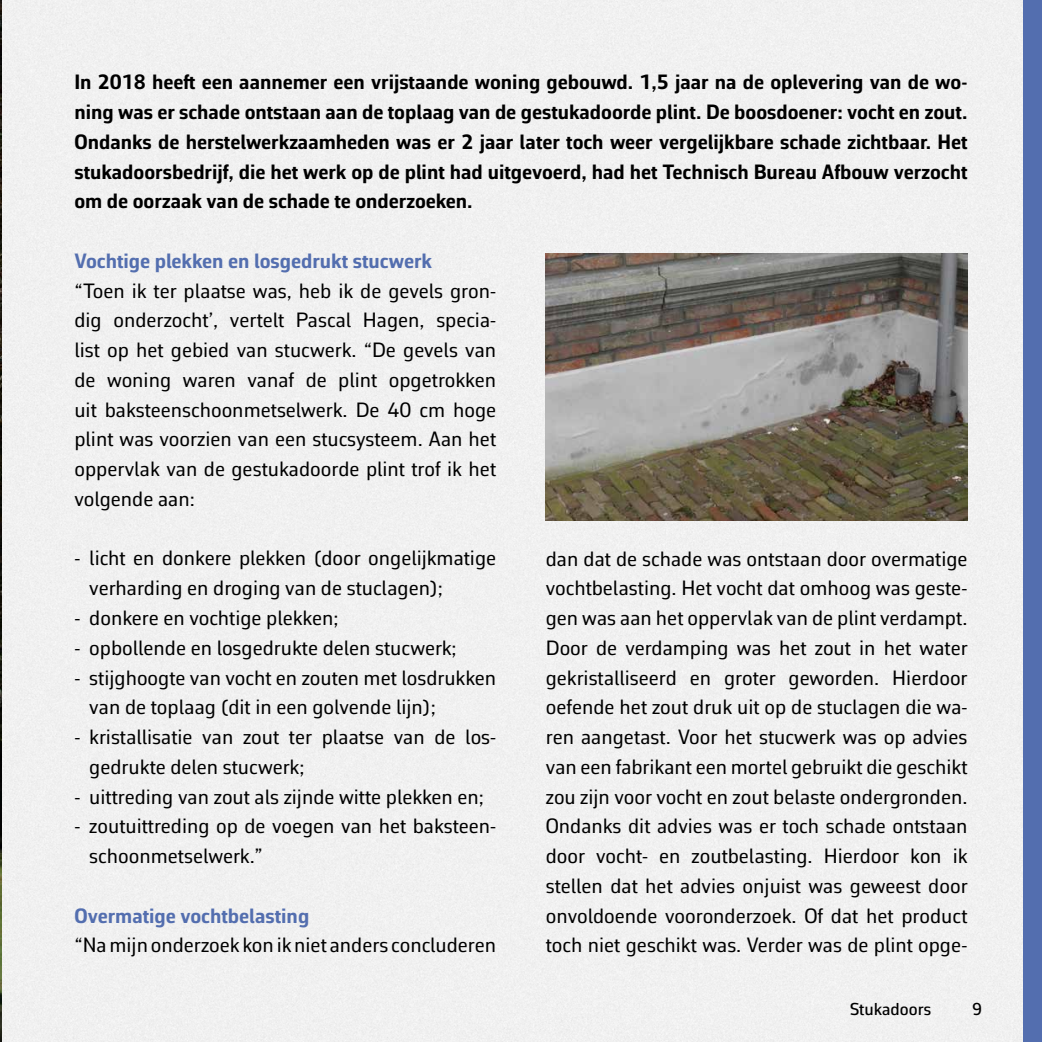
<style>
.page{position:relative;width:1042px;height:1042px;background:#fff}
.page>*{position:absolute;margin:0;border:0;box-sizing:border-box;transform-origin:0 0}
.t1{font:21px/29.8px "Corbeau Pro";color:#000}
.t2{font:700 21px/29.8px "Corbeau Pro";color:#000;text-align:justify}
.t3{font:700 21px "Corbeau Pro";color:#536eaf}
.t4{font:500 17.5px "Corbeau Pro";color:#000}
</style>
<div class="page">
<div style="left:2px;top:0;width:1021px;height:1042px;background:#f0f0f0"></div>
<img style="left:0;top:0;width:2px;height:1042px">
<img style="left:546px;top:253px;width:421px;height:268px">
<div style="left:1023px;top:0;width:19px;height:1042px;background:#536eaf"></div>
<p class="t2" style="left:74px;top:67px;width:895px">In 2018 heeft een aannemer een vrijstaande woning gebouwd. 1,5 jaar na de oplevering van de wo&shy;ning was er schade ontstaan aan de toplaag van de gestukadoorde plint. De boosdoener: vocht en zout.<br>Ondanks de herstelwerkzaamheden was er 2 jaar later toch weer vergelijkbare schade zichtbaar. Het stukadoorsbedrijf, die het werk op de plint had uitgevoerd, had het Technisch Bureau Afbouw verzocht om de oorzaak van de schade te onderzoeken.</p>
<p class="t3" style="left:74px;top:247px;width:359px">Vochtige plekken en losgedrukt stucwerk</p>
<p class="t1" style="left:74px;top:275px;width:423px;text-align:justify">“Toen ik ter plaatse was, heb ik de gevels gron&shy;dig onderzocht’, vertelt Pascal Hagen, specia&shy;list op het gebied van stucwerk. “De gevels van de woning waren vanaf de plint opgetrokken uit baksteenschoonmetselwerk. De 40 cm hoge plint was voorzien van een stucsysteem. Aan het oppervlak van de gestukadoorde plint trof ik het volgende aan:</p>
<p class="t1" style="left:89px;top:543px;width:408px;text-indent:-15px">- licht en donkere plekken (door ongelijkmatige verharding en droging van de stuclagen);</p>
<p class="t1" style="left:74px;top:603px;width:266px">- donkere en vochtige plekken;</p>
<p class="t1" style="left:74px;top:632px;width:384px">- opbollende en losgedrukte delen stucwerk;</p>
<p class="t1" style="left:89px;top:662px;width:408px;text-indent:-15px">- stijghoogte van vocht en zouten met losdrukken van de toplaag (dit in een golvende lijn);</p>
<p class="t1" style="left:89px;top:722px;width:408px;text-indent:-15px">- kristallisatie van zout ter plaatse van de los&shy;gedrukte delen stucwerk;</p>
<p class="t1" style="left:74px;top:781px;width:411px">- uittreding van zout als zijnde witte plekken en;</p>
<p class="t1" style="left:89px;top:811px;width:408px;text-indent:-15px">- zoutuittreding op de voegen van het baksteen&shy;schoonmetselwerk.”</p>
<p class="t3" style="left:74px;top:901px;width:236px">Overmatige vochtbelasting</p>
<p class="t1" style="left:74px;top:930px;width:423px">“Na mijn onderzoek kon ik niet anders concluderen</p>
<p class="t1" style="left:546px;top:543px;width:423px;text-align:justify">dan dat de schade was ontstaan door overmatige vochtbelasting. Het vocht dat omhoog was geste&shy;gen was aan het oppervlak van de plint verdampt.<br>Door de verdamping was het zout in het water gekristalliseerd en groter geworden. Hierdoor oefende het zout druk uit op de stuclagen die wa&shy;ren aangetast. Voor het stucwerk was op advies van een fabrikant een mortel gebruikt die geschikt zou zijn voor vocht en zout belaste ondergronden.<br>Ondanks dit advies was er toch schade ontstaan door vocht- en zoutbelasting. Hierdoor kon ik stellen dat het advies onjuist was geweest door onvoldoende vooronderzoek. Of dat het product toch niet geschikt was. Verder was de plint opge-</p>
<p class="t4" style="left:850px;top:997px;width:83px">Stukadoors</p>
<p class="t4" style="left:972px;top:997px;width:12px">9</p>
</div>
